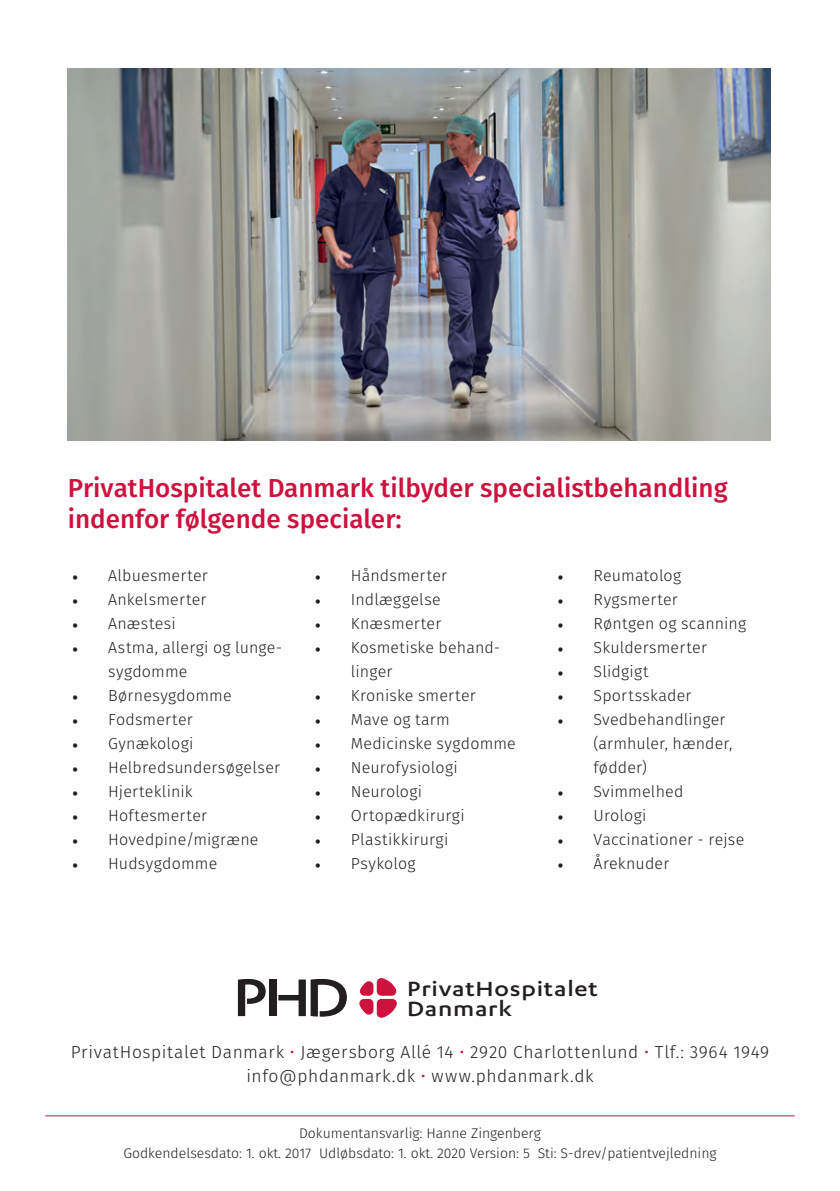
<style>
.page{position:relative;width:840px;height:1191px;background:#fff}
.page>*{position:absolute;margin:0;border:0;box-sizing:border-box;transform-origin:0 0}
.t1{font:500 26px/31.2px "Fira Sans";color:#cd123d}
.t2{font:500 23.8px/20.2px "Karbon";letter-spacing:.03em;color:#231f20;scale:1.16 1}
.t3{font:300 17.4px/24px "Fira Sans";letter-spacing:.03em;color:#231f20;text-align:center}
.t4{font:300 16px/24px "Fira Sans";letter-spacing:.01em;color:#231f20}
.t5{font:300 14px/20px "Fira Sans";color:#231f20;text-align:center}
.s1{font-family:"Minion Pro";font-weight:400}
.s2{color:#cd123d}
</style>
<div class="page">
<hr style="left:45px;top:1115px;width:749px;height:1px;background:#cd123d">
<img style="left:68px;top:68px;width:701px;height:372px">
<svg style="left:359px;top:978px;width:38px;height:40px"></svg>
<svg style="left:238px;top:979px;width:27px;height:37px"></svg>
<div style="left:269px;top:979px;width:7px;height:37px;background:#231f20"></div>
<svg style="left:278px;top:979px;width:68px;height:37px"></svg>
<h1 class="t1" style="left:68px;top:471px;width:661px">PrivatHospitalet Danmark tilbyder specialistbehandling indenfor følgende specialer:</h1>
<p class="t4" style="left:72px;top:563px;width:137px"><span class="s1">•</span> Albuesmerter</p>
<p class="t4" style="left:72px;top:587px;width:136px"><span class="s1">•</span> Ankelsmerter</p>
<p class="t4" style="left:72px;top:611px;width:105px"><span class="s1">•</span> Anæstesi</p>
<p class="t4" style="left:108px;top:635px;width:175px;text-indent:-36px"><span class="s1">•</span> Astma, allergi og lunge&shy;sygdomme</p>
<p class="t4" style="left:72px;top:683px;width:161px"><span class="s1">•</span> Børnesygdomme</p>
<p class="t4" style="left:72px;top:707px;width:122px"><span class="s1">•</span> Fodsmerter</p>
<p class="t4" style="left:72px;top:731px;width:123px"><span class="s1">•</span> Gynækologi</p>
<p class="t4" style="left:72px;top:755px;width:209px"><span class="s1">•</span> Helbredsundersøgelser</p>
<p class="t4" style="left:72px;top:779px;width:122px"><span class="s1">•</span> Hjerteklinik</p>
<p class="t4" style="left:72px;top:803px;width:136px"><span class="s1">•</span> Hoftesmerter</p>
<p class="t4" style="left:72px;top:827px;width:188px"><span class="s1">•</span> Hovedpine/migræne</p>
<p class="t4" style="left:72px;top:851px;width:147px"><span class="s1">•</span> Hudsygdomme</p>
<p class="t4" style="left:314px;top:563px;width:134px"><span class="s1">•</span> Håndsmerter</p>
<p class="t4" style="left:314px;top:587px;width:127px"><span class="s1">•</span> Indlæggelse</p>
<p class="t4" style="left:314px;top:611px;width:128px"><span class="s1">•</span> Knæsmerter</p>
<p class="t4" style="left:350px;top:635px;width:151px;text-indent:-36px"><span class="s1">•</span> Kosmetiske behand&shy;linger</p>
<p class="t4" style="left:314px;top:683px;width:162px"><span class="s1">•</span> Kroniske smerter</p>
<p class="t4" style="left:314px;top:707px;width:136px"><span class="s1">•</span> Mave og tarm</p>
<p class="t4" style="left:314px;top:731px;width:202px"><span class="s1">•</span> Medicinske sygdomme</p>
<p class="t4" style="left:314px;top:755px;width:144px"><span class="s1">•</span> Neurofysiologi</p>
<p class="t4" style="left:314px;top:779px;width:109px"><span class="s1">•</span> Neurologi</p>
<p class="t4" style="left:314px;top:803px;width:151px"><span class="s1">•</span> Ortopædkirurgi</p>
<p class="t4" style="left:314px;top:827px;width:135px"><span class="s1">•</span> Plastikkirurgi</p>
<p class="t4" style="left:314px;top:851px;width:102px"><span class="s1">•</span> Psykolog</p>
<p class="t4" style="left:557px;top:563px;width:125px"><span class="s1">•</span> Reumatolog</p>
<p class="t4" style="left:557px;top:587px;width:122px"><span class="s1">•</span> Rygsmerter</p>
<p class="t4" style="left:557px;top:611px;width:190px"><span class="s1">•</span> Røntgen og scanning</p>
<p class="t4" style="left:557px;top:635px;width:151px"><span class="s1">•</span> Skuldersmerter</p>
<p class="t4" style="left:557px;top:659px;width:93px"><span class="s1">•</span> Slidgigt</p>
<p class="t4" style="left:557px;top:683px;width:135px"><span class="s1">•</span> Sportsskader</p>
<p class="t4" style="left:593px;top:707px;width:140px;text-indent:-36px"><span class="s1">•</span> Svedbehandlinger (armhuler, hænder, fødder)</p>
<p class="t4" style="left:557px;top:779px;width:127px"><span class="s1">•</span> Svimmelhed</p>
<p class="t4" style="left:557px;top:803px;width:90px"><span class="s1">•</span> Urologi</p>
<p class="t4" style="left:557px;top:827px;width:188px"><span class="s1">•</span> Vaccinationer - rejse</p>
<p class="t4" style="left:557px;top:851px;width:113px"><span class="s1">•</span> Åreknuder</p>
<h2 class="t2" style="left:407px;top:977px;width:166px">PrivatHospitalet<br>Danmark</h2>
<p class="t3" style="left:71px;top:1039px;width:699px">PrivatHospitalet Danmark <span class="s2">•</span> Jægersborg Allé 14 <span class="s2">•</span> 2920 Charlottenlund <span class="s2">•</span> Tlf.: 3964 1949 info@phdanmark.dk <span class="s2">•</span> www.phdanmark.dk</p>
<p class="t5" style="left:123px;top:1123px;width:594px">Dokumentansvarlig: Hanne Zingenberg<br>Godkendelsesdato: 1. okt. 2017 Udløbsdato: 1. okt. 2020 Version: 5 Sti: S-drev/patientvejledning</p>
</div>
